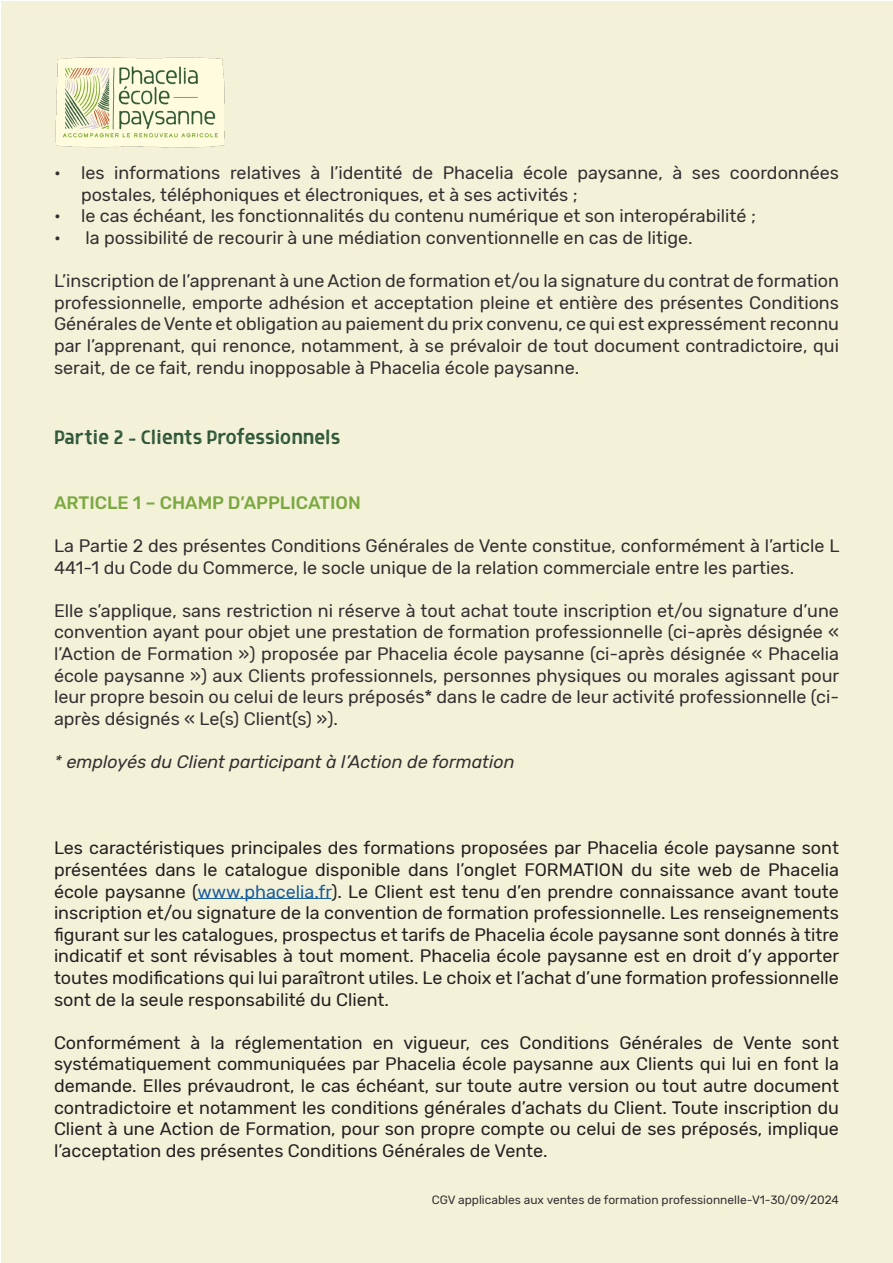
<style>
.page{position:relative;width:893px;height:1263px;background:#fff}
.page>*{position:absolute;margin:0;border:0;box-sizing:border-box;transform-origin:0 0}
.t1{font:22.5px "Grimpt Print Regular Rust";color:#2d5637}
.t2{font:18px/21.6px "Rubik";color:#312f30}
.t3{font:18px/21.6px "Rubik";color:#231f20;text-align:justify}
.t4{font:italic 18px "Rubik";color:#312f30}
.t5{font:500 18px "Rubik";color:#7ba940}
.t6{font:12px "Rubik";color:#312f30}
.s1{color:#175d9e}
</style>
<div class="page">
<div style="left:2px;top:2px;width:891px;height:1261px;background:#f4f1d9"></div>
<img style="left:55px;top:57px;width:170px;height:91px">
<hr style="left:197px;top:898px;width:134px;height:1px;background:#175d9e">
<p class="t2" style="left:81px;top:163px;width:759px;text-indent:-27px">• les informations relatives à l’identité de Phacelia école paysanne, à ses coordonnées postales, téléphoniques et électroniques, et à ses activités ;</p>
<p class="t2" style="left:54px;top:206px;width:703px">• le cas échéant, les fonctionnalités du contenu numérique et son interopérabilité ;</p>
<p class="t2" style="left:54px;top:227px;width:640px">• la possibilité de recourir à une médiation conventionnelle en cas de litige.</p>
<p class="t2" style="left:54px;top:271px;width:786px;text-align:justify">L’inscription de l’apprenant à une Action de formation et/ou la signature du contrat de formation professionnelle, emporte adhésion et acceptation pleine et entière des présentes Conditions Générales de Vente et obligation au paiement du prix convenu, ce qui est expressément reconnu par l’apprenant, qui renonce, notamment, à se prévaloir de tout document contradictoire, qui serait, de ce fait, rendu inopposable à Phacelia école paysanne.</p>
<p class="t1" style="left:54px;top:425px;width:288px">Partie 2 - Clients Professionnels</p>
<p class="t5" style="left:54px;top:492px;width:308px">ARTICLE 1 – CHAMP D’APPLICATION</p>
<p class="t2" style="left:54px;top:535px;width:787px">La Partie 2 des présentes Conditions Générales de Vente constitue, conformément à l’article L<br>441-1 du Code du Commerce, le socle unique de la relation commerciale entre les parties.</p>
<p class="t2" style="left:54px;top:600px;width:787px;text-align:justify">Elle s’applique, sans restriction ni réserve à tout achat toute inscription et/ou signature d’une convention ayant pour objet une prestation de formation professionnelle (ci-après désignée « l’Action de Formation ») proposée par Phacelia école paysanne (ci-après désignée « Phacelia école paysanne ») aux Clients professionnels, personnes physiques ou morales agissant pour leur propre besoin ou celui de leurs préposés* dans le cadre de leur activité professionnelle (ci&shy;après désignés « Le(s) Client(s) »).</p>
<p class="t4" style="left:54px;top:752px;width:462px">* employés du Client participant à l’Action de formation</p>
<p class="t3" style="left:54px;top:838px;width:787px">Les caractéristiques principales des formations proposées par Phacelia école paysanne sont présentées dans le catalogue disponible dans l’onglet FORMATION du site web de Phacelia école paysanne (<span class="s1">www.phacelia.fr</span>). Le Client est tenu d’en prendre connaissance avant toute inscription et/ou signature de la convention de formation professionnelle. Les renseignements figurant sur les catalogues, prospectus et tarifs de Phacelia école paysanne sont donnés à titre indicatif et sont révisables à tout moment. Phacelia école paysanne est en droit d’y apporter toutes modifications qui lui paraîtront utiles. Le choix et l’achat d’une formation professionnelle sont de la seule responsabilité du Client.</p>
<p class="t3" style="left:54px;top:1032px;width:786px">Conformément à la réglementation en vigueur, ces Conditions Générales de Vente sont systématiquement communiquées par Phacelia école paysanne aux Clients qui lui en font la demande. Elles prévaudront, le cas échéant, sur toute autre version ou tout autre document contradictoire et notamment les conditions générales d’achats du Client. Toute inscription du Client à une Action de Formation, pour son propre compte ou celui de ses préposés, implique l’acceptation des présentes Conditions Générales de Vente.</p>
<p class="t6" style="left:432px;top:1193px;width:409px">CGV applicables aux ventes de formation professionnelle-V1-30/09/2024</p>
</div>
